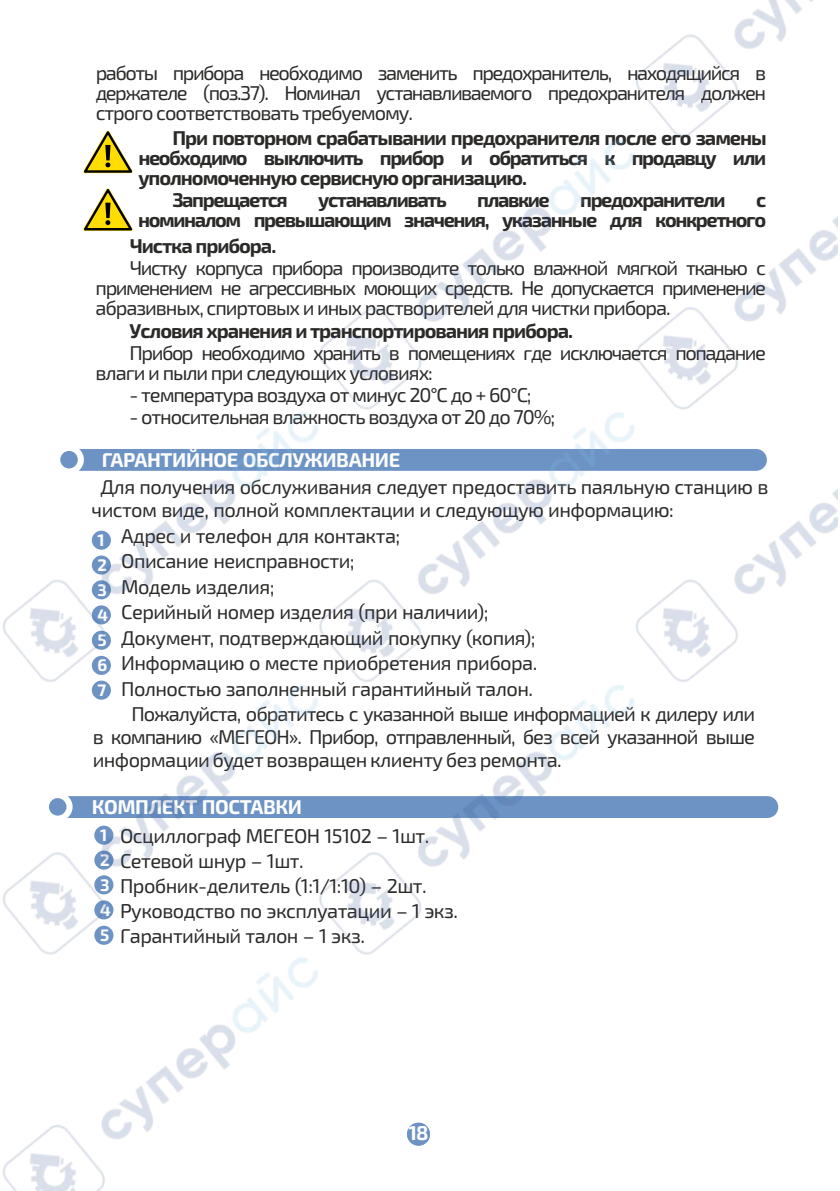
<style>
.page{position:relative;width:840px;height:1191px;background:#fff}
.page>*{position:absolute;margin:0;border:0;box-sizing:border-box;transform-origin:0 0}
.t1{font:20px/25.4px "Exo 2.0";letter-spacing:-.03em;color:#2b2a29}
.t2{font:700 20px/20.2px "Exo 2.0";letter-spacing:-.07em;color:#2b2a29;text-align:justify}
.t3{font:20px/20.2px "Exo 2.0";letter-spacing:-.075em;color:#2b2a29}
.t4{font:20px "Exo 2.0";letter-spacing:-.055em;color:#2b2a29}
.t5{font:700 20px "Exo 2.0";letter-spacing:-.02em;color:#fefefe}
.t6{font:700 16.8px/25px "Exo 2.0";color:#fefefe}
</style>
<div class="page">
<img style="left:3px;top:0;width:834px;height:1191px">
<p class="t1" style="left:96px;top:65px;width:671px;line-height:20.2px;text-align:justify">работы прибора необходимо заменить предохранитель, находящийся в держателе (поз.37). Номинал устанавливаемого предохранителя должен строго соответствовать требуемому.</p>
<p class="t2" style="left:138px;top:129px;width:629px;text-indent:34px">При повторном срабатывании предохранителя после его замены необходимо выключить прибор и обратиться к продавцу или уполномоченную сервисную организацию.</p>
<p class="t2" style="left:172px;top:192px;width:117px">Запрещается</p>
<p class="t2" style="left:318px;top:192px;width:130px">устанавливать</p>
<p class="t2" style="left:477px;top:192px;width:74px">плавкие</p>
<p class="t2" style="left:580px;top:192px;width:147px">предохранители</p>
<p class="t2" style="left:138px;top:192px;width:629px;text-align:right">с<br>номиналом превышающим значения, указанные для конкретного</p>
<p class="t2" style="left:130px;top:238px;width:148px">Чистка прибора.</p>
<p class="t1" style="left:96px;top:260px;width:671px;line-height:20.2px;text-align:justify;text-indent:34px">Чистку корпуса прибора производите только влажной мягкой тканью с применением не агрессивных моющих средств. Не допускается применение абразивных, спиртовых и иных растворителей для чистки прибора.</p>
<p class="t2" style="left:130px;top:322px;width:444px">Условия хранения и транспортирования прибора.</p>
<p class="t3" style="left:95px;top:344px;width:671px;text-indent:34px">Прибор необходимо хранить в помещениях где исключается попадание влаги и пыли при следующих условиях:</p>
<p class="t4" style="left:129px;top:388px;width:403px">- температура воздуха от минус 20°С до + 60°С;</p>
<p class="t4" style="left:129px;top:410px;width:427px">- относительная влажность воздуха от 20 до 70%;</p>
<p class="t5" style="left:102px;top:453px;width:300px">ГАРАНТИЙНОЕ ОБСЛУЖИВАНИЕ</p>
<p class="t1" style="left:91px;top:478px;width:678px;line-height:22.8px;text-indent:9px">Для получения обслуживания следует предоставить паяльную станцию в чистом виде, полной комплектации и следующую информацию:</p>
<p class="t6" style="left:97px;top:529px;width:12px">1<br>2<br>3<br>4<br>5</p>
<p class="t1" style="left:121px;top:525px;width:415px">Адрес и телефон для контакта;<br>Описание неисправности;<br>Модель изделия;<br>Серийный номер изделия (при наличии);<br>Документ, подтверждающий покупку (копия);</p>
<p class="t6" style="left:97px;top:654px;width:11px">6<br>7</p>
<p class="t1" style="left:121px;top:652px;width:417px">Информацию о месте приобретения прибора.<br>Полностью заполненный гарантийный талон.</p>
<p class="t1" style="left:93px;top:705px;width:663px;line-height:22.8px;text-align:justify;text-indent:39px">Пожалуйста, обратитесь с указанной выше информацией к дилеру или в компанию «МЕГЕОН». Прибор, отправленный, без всей указанной выше информации будет возвращен клиенту без ремонта.</p>
<p class="t5" style="left:92px;top:800px;width:212px">КОМПЛЕКТ ПОСТАВКИ</p>
<p class="t6" style="left:100px;top:824px;width:12px">1<br>2<br>3<br>4<br>5</p>
<p class="t1" style="left:120px;top:825px;width:339px">Осциллограф МЕГЕОН 15102 – 1шт.<br>Сетевой шнур – 1шт.<br>Пробник-делитель (1:1/1:10) – 2шт.<br>Руководство по эксплуатации – 1 экз.<br>Гарантийный талон – 1 экз.</p>
<p class="t5" style="left:408px;top:1126px;width:22px">18</p>
</div>
